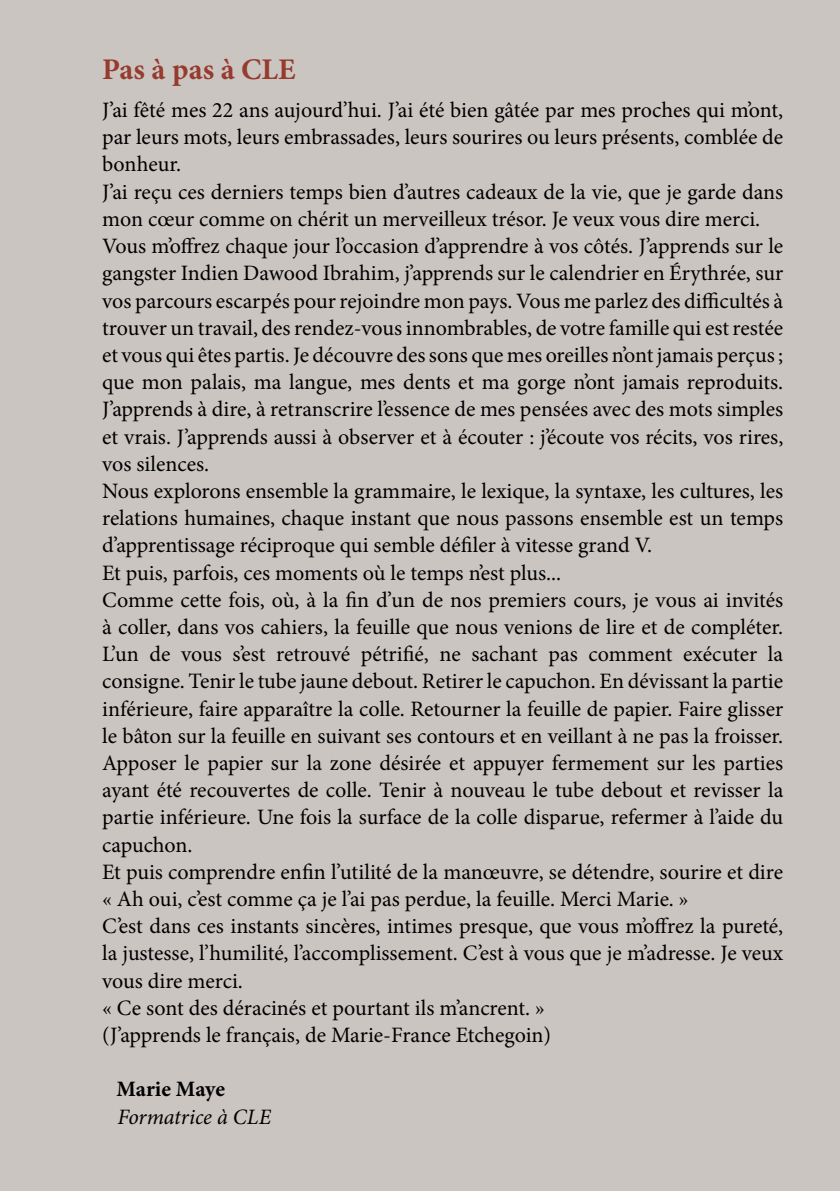
<style>
.page{position:relative;width:840px;height:1191px;background:#fff}
.page>*{position:absolute;margin:0;border:0;box-sizing:border-box;transform-origin:0 0}
.t1{font:700 30px "Minion Pro";color:#963b2e}
.t2{font:22px/27.2px "Minion Pro";color:#000}
.t3{font:italic 22px "Minion Pro";letter-spacing:-.005em;color:#000}
.t4{font:700 22px "Minion Pro";letter-spacing:-.005em;color:#000}
</style>
<div class="page">
<div style="left:0;top:0;width:839px;height:1191px;background:#cbc5c2"></div>
<h1 class="t1" style="left:102px;top:48px;width:195px">Pas à pas à CLE</h1>
<p class="t2" style="left:102px;top:97px;width:682px">J’ai fêté mes 22 ans aujourd’hui. J’ai été bien gâtée par mes proches qui m’ont, par leurs mots, leurs embrassades, leurs sourires ou leurs présents, comblée de bonheur.<br>J’ai reçu ces derniers temps bien d’autres cadeaux de la vie, que je garde dans mon cœur comme on chérit un merveilleux trésor. Je veux vous dire merci.<br>Vous m’offrez chaque jour l’occasion d’apprendre à vos côtés. J’apprends sur le gangster Indien Dawood Ibrahim, j’apprends sur le calendrier en Érythrée, sur vos parcours escarpés pour rejoindre mon pays. Vous me parlez des difficultés à trouver un travail, des rendez-vous innombrables, de votre famille qui est restée et vous qui êtes partis. Je découvre des sons que mes oreilles n’ont jamais perçus ; que mon palais, ma langue, mes dents et ma gorge n’ont jamais reproduits.<br>J’apprends à dire, à retranscrire l’essence de mes pensées avec des mots simples et vrais. J’apprends aussi à observer et à écouter : j’écoute vos récits, vos rires, vos silences.<br>Nous explorons ensemble la grammaire, le lexique, la syntaxe, les cultures, les relations humaines, chaque instant que nous passons ensemble est un temps d’apprentissage réciproque qui semble défiler à vitesse grand V.<br>Et puis, parfois, ces moments où le temps n’est plus...<br>Comme cette fois, où, à la fin d’un de nos premiers cours, je vous ai invités à coller, dans vos cahiers, la feuille que nous venions de lire et de compléter.<br>L’un de vous s’est retrouvé pétrifié, ne sachant pas comment exécuter la consigne. Tenir le tube jaune debout. Retirer le capuchon. En dévissant la partie inférieure, faire apparaître la colle. Retourner la feuille de papier. Faire glisser le bâton sur la feuille en suivant ses contours et en veillant à ne pas la froisser.<br>Apposer le papier sur la zone désirée et appuyer fermement sur les parties ayant été recouvertes de colle. Tenir à nouveau le tube debout et revisser la partie inférieure. Une fois la surface de la colle disparue, refermer à l’aide du capuchon.<br>Et puis comprendre enfin l’utilité de la manœuvre, se détendre, sourire et dire « Ah oui, c’est comme ça je l’ai pas perdue, la feuille. Merci Marie. »<br>C’est dans ces instants sincères, intimes presque, que vous m’offrez la pureté, la justesse, l’humilité, l’accomplissement. C’est à vous que je m’adresse. Je veux vous dire merci.<br>« Ce sont des déracinés et pourtant ils m’ancrent. »<br>(J’apprends le français, de Marie-France Etchegoin)</p>
<p class="t4" style="left:116px;top:1073px;width:110px">Marie Maye</p>
<p class="t3" style="left:117px;top:1101px;width:155px">formatrice à CLE</p>
</div>
